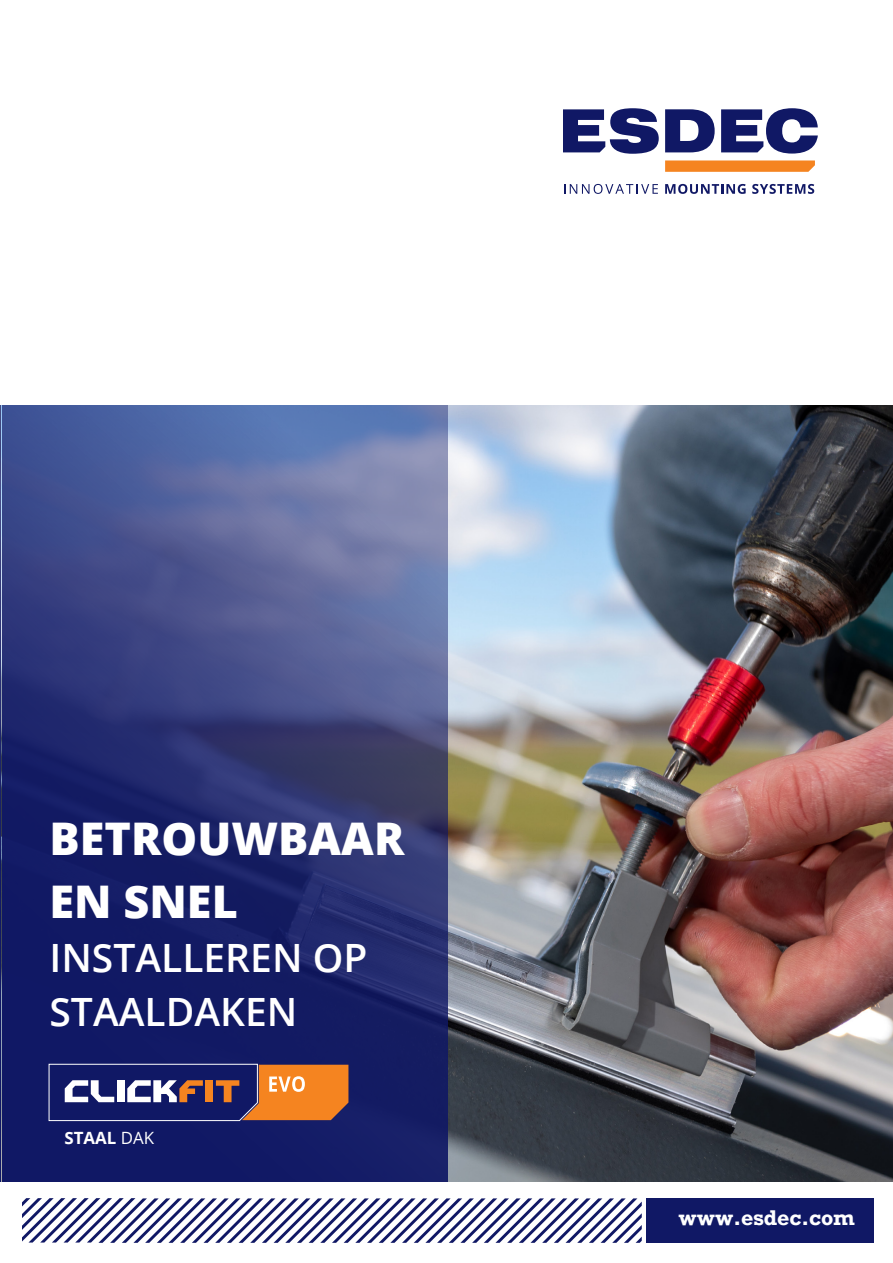
<style>
.page{position:relative;width:893px;height:1263px;background:#fff}
.page>*{position:absolute;margin:0;border:0;box-sizing:border-box;transform-origin:0 0}
.t1{font:800 45px/63px "Open Sans";color:#fff}
.t2{font:600 39px/54px "Open Sans";color:#fff}
.t3{font:700 19.95px "Rockwell";color:#fff}
.t4{font:700 16.95px "Open Sans";color:#fff}
.s1{font-weight:400}
</style>
<div class="page">
<div style="left:646px;top:1198px;width:227px;height:45px;background:#101865"></div>
<svg style="left:22px;top:1198px;width:620px;height:45px"></svg>
<img style="left:447px;top:405px;width:446px;height:776px">
<hr style="left:0;top:405px;width:2px;height:776px;background:#101865">
<svg style="left:665px;top:109px;width:50px;height:43px"></svg>
<svg style="left:721px;top:108px;width:97px;height:46px"></svg>
<svg style="left:563px;top:108px;width:96px;height:46px"></svg>
<svg style="left:665px;top:160px;width:150px;height:12px;background:#f58c2f"></svg>
<svg style="left:564px;top:184px;width:94px;height:10px"></svg>
<svg style="left:665px;top:184px;width:81px;height:10px"></svg>
<svg style="left:752px;top:184px;width:62px;height:10px"></svg>
<svg style="left:2px;top:405px;width:445px;height:776px;background:#333d7c"></svg>
<svg style="left:48px;top:1063px;width:300px;height:58px;background:#745562"></svg>
<p class="t1" style="left:50px;top:805px;width:356px">BETROUWBAAR<br>EN SNEL</p>
<p class="t2" style="left:50px;top:930px;width:319px">INSTALLEREN OP<br>STAALDAKEN</p>
<p class="t4" style="left:64px;top:1126px;width:91px">STAAL <span class="s1">DAK</span></p>
<p class="t3" style="left:678px;top:1205px;width:178px">www.esdec.com</p>
</div>
